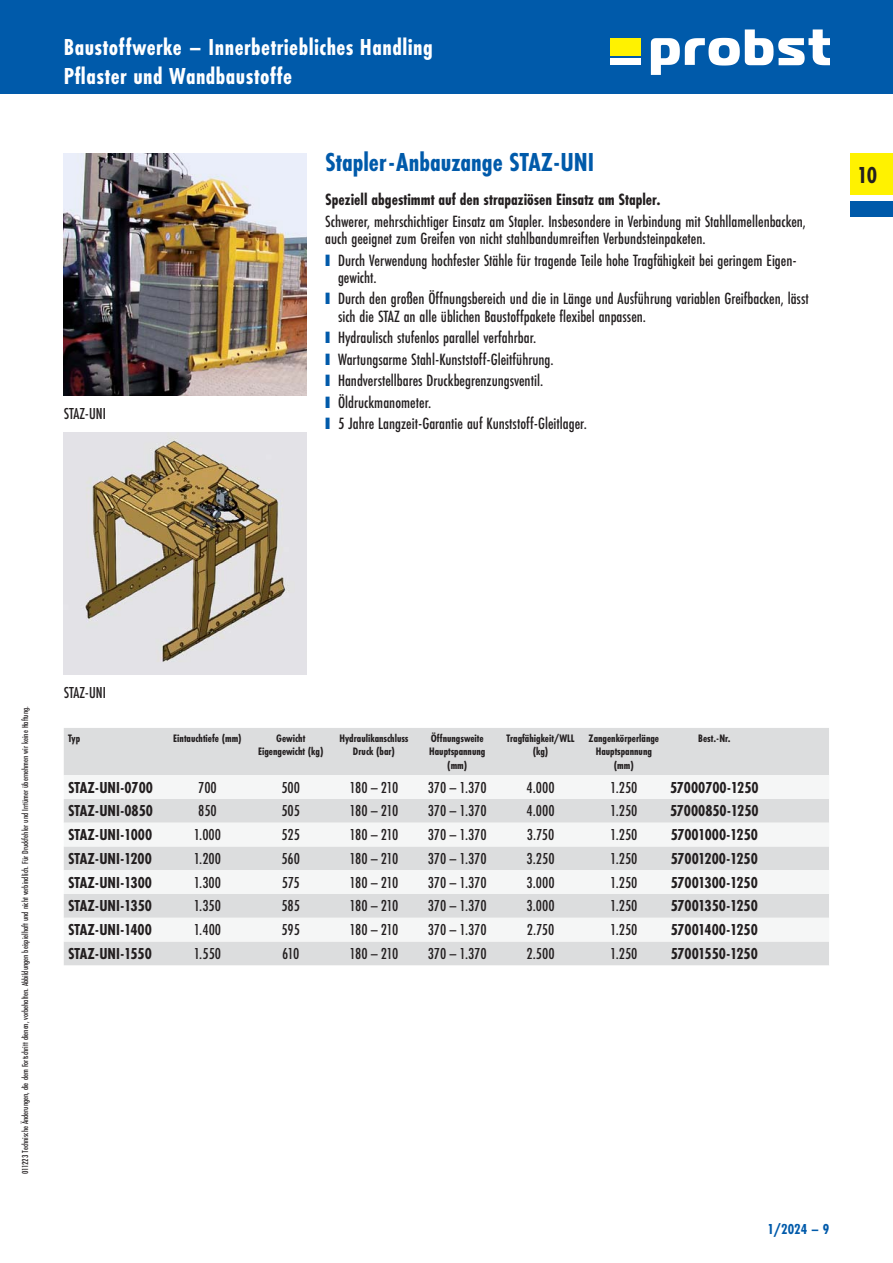
<style>
.page{position:relative;width:893px;height:1263px;background:#fff}
.page>*{position:absolute;margin:0;border:0;box-sizing:border-box;transform-origin:0 0}
.t1{font:700 27px "Futura PT Cond";color:#005aaa}
.t2{font:700 24px/28.5px "Futura PT Cond";letter-spacing:.02em;color:#fff}
.t3{font:700 24px "Futura PT Cond";color:#231f20}
.t4{font:500 16.95px/17.2px "Futura PT Cond";color:#231f20}
.t5{font:700 16.95px "Futura PT Cond";color:#231f20}
.t6{font:500 16.5px "Futura PT Cond";color:#231f20}
.t7{font:700 16.5px "Futura PT Cond";color:#231f20}
.t8{font:700 15px "Futura PT Cond";color:#005aaa}
.t9{font:700 11.25px/13.5px "Futura PT Cond";color:#231f20;text-align:center}
.t10{font:500 9px "Futura PT Cond";color:#231f20}
.s1{font-family:"Arial";font-weight:400;font-size:24.6px;color:#005aaa}
</style>
<div class="page">
<div style="left:0;top:0;width:893px;height:94px;background:#005aaa"></div>
<div style="left:610px;top:38px;width:31px;height:17px;background:#fff200"></div>
<svg style="left:651px;top:29px;width:178px;height:46px"></svg>
<div style="left:610px;top:58px;width:31px;height:7px;background:#fff"></div>
<div style="left:850px;top:153px;width:43px;height:42px;background:#fff200"></div>
<div style="left:850px;top:201px;width:43px;height:16px;background:#005aaa"></div>
<img style="left:64px;top:153px;width:242px;height:242px">
<img style="left:64px;top:432px;width:242px;height:242px">
<div style="left:64px;top:728px;width:765px;height:237px;background:#dcddde"></div>
<svg style="left:64px;top:775px;width:765px;height:166px;fill:#f5f6f6"></svg>
<h2 class="t2" style="left:64px;top:34px;width:370px">Baustoffwerke – Innerbetriebliches Handling<br>Pflaster und Wandbaustoffe</h2>
<p class="t6" style="left:64px;top:405px;width:44px">STAZ-UNI</p>
<h1 class="t1" style="left:325px;top:149px;width:270px">Stapler- Anbauzange STAZ-UNI</h1>
<p class="t5" style="left:325px;top:191px;width:337px">Speziell abgestimmt auf den strapaziösen Einsatz am Stapler.</p>
<p class="t4" style="left:325px;top:213px;width:482px">Schwerer, mehrschichtiger Einsatz am Stapler. Insbesondere in Verbindung mit Stahllamellenbacken, auch geeignet zum Greifen von nicht stahlbandumreiften Verbundsteinpaketen.</p>
<p class="t4" style="left:338px;top:252px;width:460px;text-indent:-13px"><span class="s1">■</span> Durch Verwendung hochfester Stähle für tragende Teile hohe Tragfähigkeit bei geringem Eigen&shy;gewicht.</p>
<p class="t4" style="left:338px;top:291px;width:472px;text-indent:-13px"><span class="s1">■</span> Durch den großen Öffnungsbereich und die in Länge und Ausführung variablen Greifbacken, lässt sich die STAZ an alle üblichen Baustoffpakete flexibel anpassen.</p>
<p class="t4" style="left:325px;top:330px;width:213px"><span class="s1">■</span> Hydraulisch stufenlos parallel verfahrbar.</p>
<p class="t4" style="left:325px;top:351px;width:230px"><span class="s1">■</span> Wartungsarme Stahl-Kunststoff-Gleitführung.</p>
<p class="t4" style="left:325px;top:373px;width:219px"><span class="s1">■</span> Handverstellbares Druckbegrenzungsventil.</p>
<p class="t4" style="left:325px;top:394px;width:108px"><span class="s1">■</span> Öldruckmanometer.</p>
<p class="t4" style="left:325px;top:416px;width:263px"><span class="s1">■</span> 5 Jahre Langzeit-Garantie auf Kunststoff-Gleitlager.</p>
<h2 class="t3" style="left:857px;top:163px;width:22px">10</h2>
<p class="t10" style="left:21px;top:1174px;width:469px;rotate:-90deg">011223 Technische Änderungen, die dem Fortschritt dienen, vorbehalten. Abbildungen beispielhaft und nicht verbindlich. Für Druckfehler und Irrtümer übernehmen wir keine Haftung.</p>
<p class="t6" style="left:64px;top:684px;width:44px">STAZ-UNI</p>
<p class="t9" style="left:68px;top:732px;width:14px">Typ</p>
<p class="t9" style="left:173px;top:732px;width:70px">Eintauchtiefe (mm)</p>
<p class="t9" style="left:258px;top:732px;width:67px">Gewicht<br>Eigengewicht (kg)</p>
<p class="t9" style="left:340px;top:732px;width:70px">Hydraulikanschluss<br>Druck (bar)</p>
<p class="t9" style="left:429px;top:732px;width:58px">Öffnungsweite<br>Hauptspannung (mm)</p>
<p class="t9" style="left:507px;top:732px;width:70px">Tragfähigkeit/WLL (kg)</p>
<p class="t9" style="left:588px;top:732px;width:72px">Zangenkörperlänge<br>Hauptspannung (mm)</p>
<p class="t9" style="left:698px;top:732px;width:34px">Best.- Nr.</p>
<p class="t7" style="left:68px;top:779px;width:86px">STAZ- UNI- 0700</p>
<p class="t6" style="left:198px;top:779px;width:20px">700</p>
<p class="t6" style="left:281px;top:779px;width:20px">500</p>
<p class="t6" style="left:350px;top:779px;width:50px">180 – 210</p>
<p class="t6" style="left:428px;top:779px;width:60px">370 – 1.370</p>
<p class="t6" style="left:526px;top:779px;width:30px">4.000</p>
<p class="t6" style="left:610px;top:779px;width:29px">1.250</p>
<p class="t7" style="left:670px;top:779px;width:90px">57000700-1250</p>
<p class="t7" style="left:68px;top:803px;width:86px">STAZ- UNI- 0850</p>
<p class="t6" style="left:198px;top:803px;width:20px">850</p>
<p class="t6" style="left:281px;top:803px;width:20px">505</p>
<p class="t6" style="left:350px;top:803px;width:50px">180 – 210</p>
<p class="t6" style="left:428px;top:803px;width:60px">370 – 1.370</p>
<p class="t6" style="left:526px;top:803px;width:30px">4.000</p>
<p class="t6" style="left:610px;top:803px;width:29px">1.250</p>
<p class="t7" style="left:670px;top:803px;width:90px">57000850-1250</p>
<p class="t7" style="left:68px;top:826px;width:86px">STAZ- UNI- 1000</p>
<p class="t6" style="left:194px;top:826px;width:29px">1.000</p>
<p class="t6" style="left:281px;top:826px;width:20px">525</p>
<p class="t6" style="left:350px;top:826px;width:50px">180 – 210</p>
<p class="t6" style="left:428px;top:826px;width:60px">370 – 1.370</p>
<p class="t6" style="left:527px;top:826px;width:29px">3.750</p>
<p class="t6" style="left:610px;top:826px;width:29px">1.250</p>
<p class="t7" style="left:671px;top:826px;width:89px">57001000-1250</p>
<p class="t7" style="left:68px;top:850px;width:85px">STAZ- UNI- 1200</p>
<p class="t6" style="left:194px;top:850px;width:29px">1.200</p>
<p class="t6" style="left:281px;top:850px;width:20px">560</p>
<p class="t6" style="left:350px;top:850px;width:50px">180 – 210</p>
<p class="t6" style="left:428px;top:850px;width:60px">370 – 1.370</p>
<p class="t6" style="left:526px;top:850px;width:30px">3.250</p>
<p class="t6" style="left:610px;top:850px;width:29px">1.250</p>
<p class="t7" style="left:671px;top:850px;width:89px">57001200-1250</p>
<p class="t7" style="left:68px;top:874px;width:85px">STAZ- UNI- 1300</p>
<p class="t6" style="left:194px;top:874px;width:29px">1.300</p>
<p class="t6" style="left:282px;top:874px;width:20px">575</p>
<p class="t6" style="left:350px;top:874px;width:50px">180 – 210</p>
<p class="t6" style="left:428px;top:874px;width:60px">370 – 1.370</p>
<p class="t6" style="left:526px;top:874px;width:30px">3.000</p>
<p class="t6" style="left:610px;top:874px;width:29px">1.250</p>
<p class="t7" style="left:671px;top:874px;width:89px">57001300-1250</p>
<p class="t7" style="left:68px;top:898px;width:85px">STAZ- UNI- 1350</p>
<p class="t6" style="left:194px;top:898px;width:29px">1.350</p>
<p class="t6" style="left:281px;top:898px;width:20px">585</p>
<p class="t6" style="left:350px;top:898px;width:50px">180 – 210</p>
<p class="t6" style="left:428px;top:898px;width:60px">370 – 1.370</p>
<p class="t6" style="left:526px;top:898px;width:30px">3.000</p>
<p class="t6" style="left:610px;top:898px;width:29px">1.250</p>
<p class="t7" style="left:671px;top:898px;width:89px">57001350-1250</p>
<p class="t7" style="left:68px;top:921px;width:85px">STAZ- UNI- 1400</p>
<p class="t6" style="left:194px;top:921px;width:29px">1.400</p>
<p class="t6" style="left:281px;top:921px;width:20px">595</p>
<p class="t6" style="left:350px;top:921px;width:50px">180 – 210</p>
<p class="t6" style="left:428px;top:921px;width:60px">370 – 1.370</p>
<p class="t6" style="left:527px;top:921px;width:29px">2.750</p>
<p class="t6" style="left:610px;top:921px;width:29px">1.250</p>
<p class="t7" style="left:671px;top:921px;width:89px">57001400-1250</p>
<p class="t7" style="left:68px;top:945px;width:85px">STAZ- UNI- 1550</p>
<p class="t6" style="left:194px;top:945px;width:29px">1.550</p>
<p class="t6" style="left:282px;top:945px;width:19px">610</p>
<p class="t6" style="left:350px;top:945px;width:50px">180 – 210</p>
<p class="t6" style="left:428px;top:945px;width:60px">370 – 1.370</p>
<p class="t6" style="left:526px;top:945px;width:30px">2.500</p>
<p class="t6" style="left:610px;top:945px;width:29px">1.250</p>
<p class="t7" style="left:671px;top:945px;width:89px">57001550-1250</p>
<p class="t8" style="left:768px;top:1221px;width:63px">1/2024 – 9</p>
</div>
